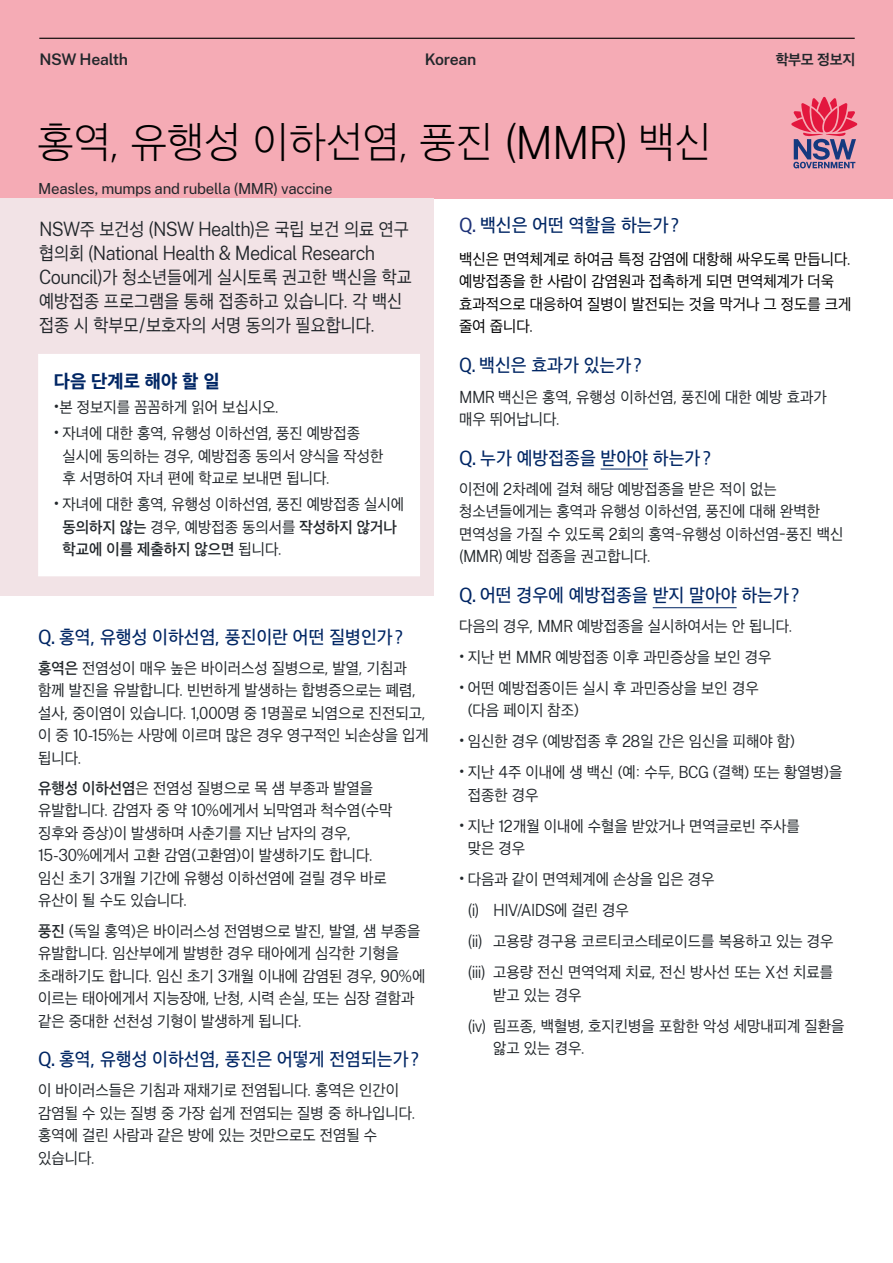
<style>
.page{position:relative;width:893px;height:1263px;background:#fff}
.page>*{position:absolute;margin:0;border:0;box-sizing:border-box;transform-origin:0 0}
.t1{font:200 43.5px "Apple SD Gothic Neo";color:#000}
.English_Intro_Para{font:300 19.5px/24px "Public Sans NSW";letter-spacing:-.035em;color:#22272b;scale:.93 1}
.Qs{font:500 19.05px "Apple SD Gothic Neo";color:#002664;scale:.96 1}
.English_Intro_Para-2{font:18.75px/24px "Apple SD Gothic Neo";color:#22272b;scale:.93 1}
.English_Next_Steps{font:800 18.75px "Apple SD Gothic Neo";color:#002664}
.bullet1{font:300 16.5px "Public Sans NSW";letter-spacing:-.04em;color:#22272b;scale:.93 1}
.body{font:16.05px/22.5px "Apple SD Gothic Neo";color:#22272b;scale:.96 1}
.bullet1-2{font:16.05px/22.5px "Apple SD Gothic Neo";color:#22272b;scale:.96 1}
.Bullets{font:16.05px/22.5px "Apple SD Gothic Neo";color:#22272b;scale:.96 1}
.question_text_pms605{font:16.05px/22.5px "Apple SD Gothic Neo";color:#000;scale:.96 1}
.Main_page_header{font:600 15.75px "Public Sans NSW";letter-spacing:-.02em;color:#22272b}
.t2{font:15px "Public Sans NSW";letter-spacing:-.015em;color:#22272b}
.Main_page_header-2{font:700 15px "Apple SD Gothic Neo";letter-spacing:-.03em;color:#22272b}
.s1{font-family:"Public Sans NSW";font-size:45px}
.s2{font-family:"Apple SD Gothic Neo";font-weight:400;font-size:18.75px}
.s3{font-family:"Public Sans NSW";font-weight:300;font-size:19.5px}
.s4{font-family:"Public Sans NSW";font-weight:300;font-size:18px}
.s5{font-weight:600}
.s6{font-family:"Public Sans NSW";font-weight:400;font-size:19.5px}
.s7{font-family:"Public Sans NSW";font-weight:300;font-size:16.5px}
.s8{font-family:"Public Sans NSW";font-weight:400;font-size:19.5px;color:#1e3278}
.s9{font-family:"Apple SD Gothic Neo";font-weight:400;font-size:16.05px}
</style>
<div class="page">
<div style="left:0;top:0;width:893px;height:199px;background:#f5abb5"></div>
<div style="left:0;top:199px;width:434px;height:397px;background:#f2e3e6"></div>
<hr style="left:601px;top:469px;width:47px;height:1px;background:#002664">
<hr style="left:653px;top:607px;width:84px;height:1px;background:#002664">
<div style="left:39px;top:354px;width:381px;height:222px;background:#fff"></div>
<hr style="left:39px;top:38px;width:816px;height:1px;background:#000">
<svg style="left:791px;top:97px;width:66px;height:71px"></svg>
<p class="Main_page_header" style="left:39px;top:47px;width:90px">NSW Health</p>
<p class="Main_page_header" style="left:425px;top:47px;width:53px">Korean</p>
<p class="Main_page_header-2" style="left:776px;top:51px;width:81px">학부모 정보지</p>
<p class="t1" style="left:37px;top:119px;width:676px">홍역, 유행성 이하선염, 풍진 <span class="s1">(MMR)</span> 백신</p>
<p class="t2" style="left:38px;top:178px;width:296px">Measles, mumps and rubella (MMR) vaccine</p>
<p class="English_Intro_Para" style="left:39px;top:216px;width:399px">NSW<span class="s2">주 보건성</span> (NSW Health)<span class="s2">은 국립 보건 의료 연구 협의회</span> (National Health &amp; Medical Research</p>
<p class="English_Intro_Para-2" style="left:39px;top:267px;width:402px"><span class="s3">Council)</span>가 청소년들에게 실시토록 권고한 백신을 학교 예방접종 프로그램을 통해 접종하고 있습니다. 각 백신 접종 시 학부모/보호자의 서명 동의가 필요합니다.</p>
<p class="English_Next_Steps" style="left:54px;top:371px;width:167px">다음 단계로 해야 할 일</p>
<p class="Bullets" style="left:54px;top:397px;width:236px"><span class="s4">•</span>본 정보지를 꼼꼼하게 읽어 보십시오.</p>
<p class="Bullets" style="left:62px;top:423px;width:336px;text-indent:-9px"><span class="s4">•</span> 자녀에 대한 홍역, 유행성 이하선염, 풍진 예방접종 실시에 동의하는 경우, 예방접종 동의서 양식을 작성한 후 서명하여 자녀 편에 학교로 보내면 됩니다.</p>
<p class="Bullets" style="left:62px;top:494px;width:358px;text-indent:-9px"><span class="s4">•</span> 자녀에 대한 홍역, 유행성 이하선염, 풍진 예방접종 실시에 <span class="s5">동의하지 않는</span> 경우, 예방접종 동의서를 <span class="s5">작성하지 않거나 학교에 이를 제출하지 않으면</span> 됩니다.</p>
<p class="Qs" style="left:38px;top:626px;width:382px"><span class="s6">Q.</span> 홍역, 유행성 이하선염, 풍진이란 어떤 질병인가?</p>
<p class="body" style="left:38px;top:658px;width:408px"><span class="s5">홍역은</span> 전염성이 매우 높은 바이러스성 질병으로, 발열, 기침과 함께 발진을 유발합니다. 빈번하게 발생하는 합병증으로는 폐렴, 설사, 중이염이 있습니다. <span class="s7">1,000</span>명 중 <span class="s7">1</span>명꼴로 뇌염으로 진전되고, 이 중 <span class="s7">10-15%</span>는 사망에 이르며 많은 경우 영구적인 뇌손상을 입게 됩니다.</p>
<p class="body" style="left:38px;top:778px;width:371px"><span class="s5">유행성 이하선염</span>은 전염성 질병으로 목 샘 부종과 발열을 유발합니다. 감염자 중 약 <span class="s7">10%</span>에게서 뇌막염과 척수염(수막 징후와 증상)이 발생하며 사춘기를 지난 남자의 경우,<br><span class="s7">15-30%</span>에게서 고환 감염(고환염)이 발생하기도 합니다. 임신 초기 <span class="s7">3</span>개월 기간에 유행성 이하선염에 걸릴 경우 바로 유산이 될 수도 있습니다.</p>
<p class="body" style="left:38px;top:920px;width:405px"><span class="s5">풍진</span> (독일 홍역)은 바이러스성 전염병으로 발진, 발열, 샘 부종을 유발합니다. 임산부에게 발병한 경우 태아에게 심각한 기형을 초래하기도 합니다. 임신 초기 <span class="s7">3</span>개월 이내에 감염된 경우, <span class="s7">90%</span>에 이르는 태아에게서 지능장애, 난청, 시력 손실, 또는 심장 결함과 같은 중대한 선천성 기형이 발생하게 됩니다.</p>
<p class="Qs" style="left:38px;top:1049px;width:398px"><span class="s6">Q.</span> 홍역, 유행성 이하선염, 풍진은 어떻게 전염되는가?</p>
<p class="body" style="left:38px;top:1080px;width:394px">이 바이러스들은 기침과 재채기로 전염됩니다. 홍역은 인간이 감염될 수 있는 질병 중 가장 쉽게 전염되는 질병 중 하나입니다. 홍역에 걸린 사람과 같은 방에 있는 것만으로도 전염될 수 있습니다.</p>
<p class="Qs" style="left:459px;top:215px;width:231px"><span class="s8">Q.</span> 백신은 어떤 역할을 하는가?</p>
<p class="question_text_pms605" style="left:459px;top:248px;width:410px">백신은 면역체계로 하여금 특정 감염에 대항해 싸우도록 만듭니다. 예방접종을 한 사람이 감염원과 접촉하게 되면 면역체계가 더욱 효과적으로 대응하여 질병이 발전되는 것을 막거나 그 정도를 크게 줄여 줍니다.</p>
<p class="Qs" style="left:459px;top:355px;width:192px"><span class="s6">Q.</span> 백신은 효과가 있는가?</p>
<p class="body" style="left:459px;top:386px;width:384px"><span class="s7">MMR</span> 백신은 홍역, 유행성 이하선염, 풍진에 대한 예방 효과가 매우 뛰어납니다.</p>
<p class="Qs" style="left:459px;top:447px;width:264px"><span class="s6">Q.</span> 누가 예방접종을 받아야 하는가?</p>
<p class="body" style="left:459px;top:479px;width:402px">이전에 <span class="s7">2</span>차례에 걸쳐 해당 예방접종을 받은 적이 없는 청소년들에게는 홍역과 유행성 이하선염, 풍진에 대해 완벽한 면역성을 가질 수 있도록 <span class="s7">2</span>회의 홍역-유행성 이하선염-풍진 백신 <span class="s7">(MMR)</span> 예방 접종을 권고합니다.</p>
<p class="Qs" style="left:459px;top:585px;width:356px"><span class="s6">Q.</span> 어떤 경우에 예방접종을 받지 말아야 하는가?</p>
<p class="bullet1-2" style="left:459px;top:616px;width:349px">다음의 경우, <span class="s7">MMR</span> 예방접종을 실시하여서는 안 됩니다.</p>
<p class="bullet1-2" style="left:459px;top:647px;width:327px"><span class="s4">•</span> 지난 번 <span class="s7">MMR</span> 예방접종 이후 과민증상을 보인 경우</p>
<p class="bullet1-2" style="left:468px;top:678px;width:304px;text-indent:-9px"><span class="s4">•</span> 어떤 예방접종이든 실시 후 과민증상을 보인 경우 (다음 페이지 참조)</p>
<p class="bullet1-2" style="left:459px;top:731px;width:351px"><span class="s4">•</span> 임신한 경우 (예방접종 후 <span class="s7">28</span>일 간은 임신을 피해야 함)</p>
<p class="bullet1-2" style="left:468px;top:762px;width:392px;text-indent:-9px"><span class="s4">•</span> 지난 <span class="s7">4</span>주 이내에 생 백신 (예: 수두, <span class="s7">BCG</span> (결핵) 또는 황열병)을 접종한 경우</p>
<p class="bullet1-2" style="left:468px;top:816px;width:347px;text-indent:-9px"><span class="s4">•</span> 지난 <span class="s7">12</span>개월 이내에 수혈을 받았거나 면역글로빈 주사를 맞은 경우</p>
<p class="bullet1-2" style="left:459px;top:869px;width:267px"><span class="s4">•</span> 다음과 같이 면역체계에 손상을 입은 경우</p>
<p class="bullet1" style="left:468px;top:898px;width:175px">(i) HIV/AIDS<span class="s9">에 걸린 경우</span></p>
<p class="bullet1-2" style="left:468px;top:931px;width:382px"><span class="s7">(ii)</span> 고용량 경구용 코르티코스테로이드를 복용하고 있는 경우</p>
<p class="bullet1-2" style="left:493px;top:962px;width:355px;text-indent:-26px"><span class="s7">(iii)</span> 고용량 전신 면역억제 치료, 전신 방사선 또는 <span class="s7">X</span>선 치료를 받고 있는 경우</p>
<p class="bullet1-2" style="left:493px;top:1016px;width:367px;text-indent:-26px"><span class="s7">(iv)</span> 림프종, 백혈병, 호지킨병을 포함한 악성 세망내피계 질환을 앓고 있는 경우.</p>
</div>
